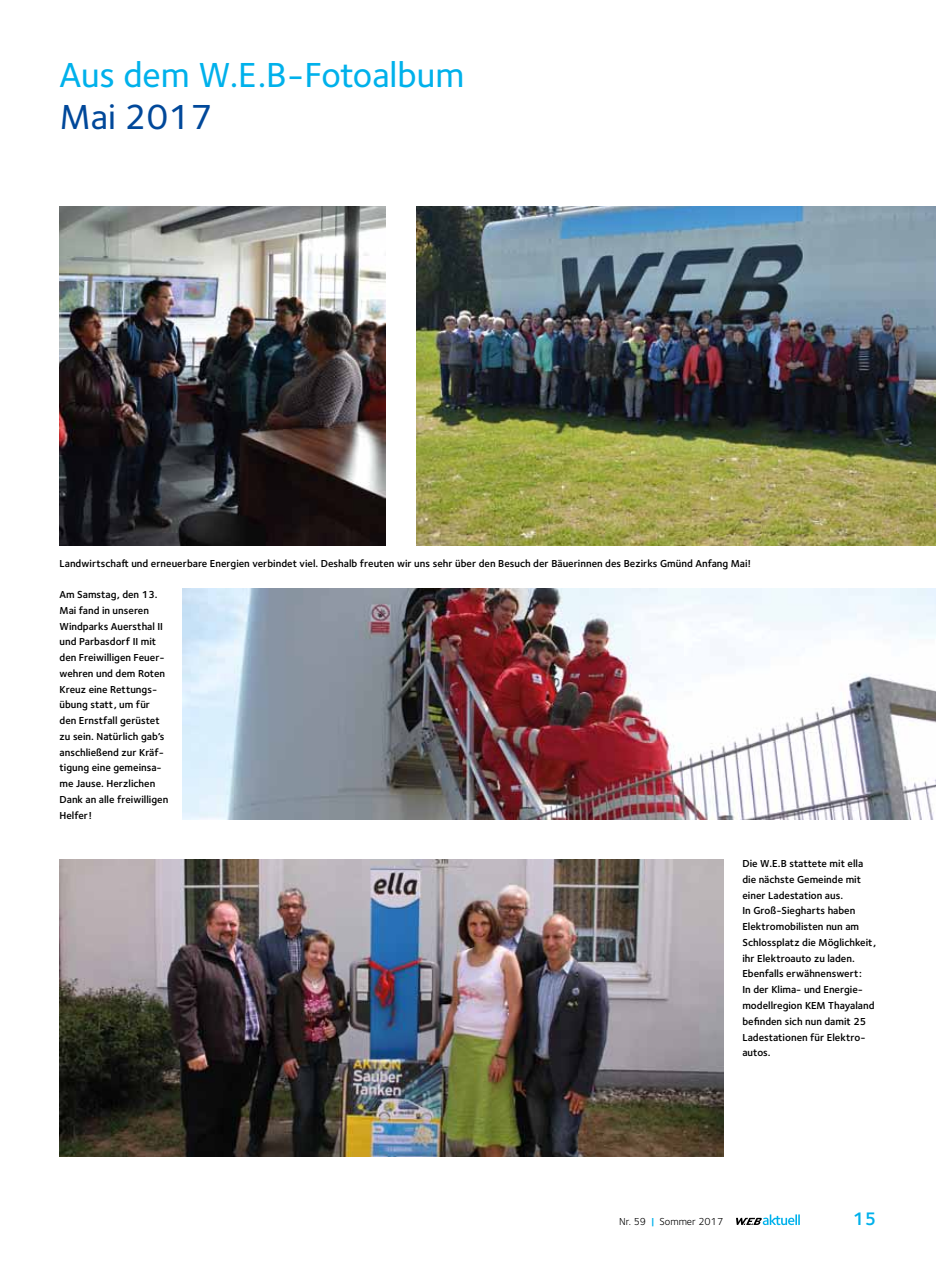
<style>
.page{position:relative;width:936px;height:1276px;background:#fff}
.page>*{position:absolute;margin:0;border:0;box-sizing:border-box;transform-origin:0 0}
.t1{font:500 36px "Foundry Sterling OT3";color:#00b1eb}
.t2{font:500 36px "Foundry Sterling OT3";color:#00489a}
.t3{font:600 18.75px "Foundry Sterling OT3";color:#00b1eb}
.t4{font:600 10.5px/15.8px "Foundry Sterling OT3";color:#000}
.t5{font:10.5px "Foundry Sterling OT3";color:#000}
.s1{font-weight:600;color:#00b1eb}
</style>
<div class="page">
<img style="left:417px;top:206px;width:518px;height:339px">
<img style="left:183px;top:589px;width:752px;height:231px">
<img style="left:60px;top:859px;width:663px;height:298px">
<img style="left:60px;top:206px;width:325px;height:339px">
<svg style="left:736px;top:1214px;width:63px;height:11px"></svg>
<h1 class="t1" style="left:60px;top:48px;width:406px">Aus dem W.E.B-Fotoalbum</h1>
<h1 class="t2" style="left:60px;top:90px;width:154px">Mai 2017</h1>
<p class="t4" style="left:60px;top:555px;width:693px">Landwirtschaft und erneuerbare Energien verbindet viel. Deshalb freuten wir uns sehr über den Besuch der Bäuerinnen des Bezirks Gmünd Anfang Mai!</p>
<p class="t4" style="left:60px;top:586px;width:110px">Am Samstag, den 13.<br>Mai fand in unseren<br>Windparks Auersthal II und Parbasdorf II mit den Freiwilligen Feuer&shy;wehren und dem Roten<br>Kreuz eine Rettungs&shy;übung statt, um für den Ernstfall gerüstet zu sein. Natürlich gab’s anschließend zur Kräf&shy;tigung eine gemeinsa&shy;me Jause. Herzlichen<br>Dank an alle freiwilligen<br>Helfer!</p>
<p class="t4" style="left:742px;top:855px;width:135px">Die W.E.B stattete mit ella die nächste Gemeinde mit einer Ladestation aus.<br>In Groß-Siegharts haben<br>Elektromobilisten nun am<br>Schlossplatz die Möglichkeit, ihr Elektroauto zu laden.<br>Ebenfalls erwähnenswert:<br>In der Klima- und Energie&shy;modellregion KEM Thayaland befinden sich nun damit 25<br>Ladestationen für Elektro&shy;autos.</p>
<p class="t5" style="left:619px;top:1213px;width:106px">Nr. 59 <span class="s1">|</span> Sommer 2017</p>
<h2 class="t3" style="left:852px;top:1204px;width:25px">15</h2>
</div>
